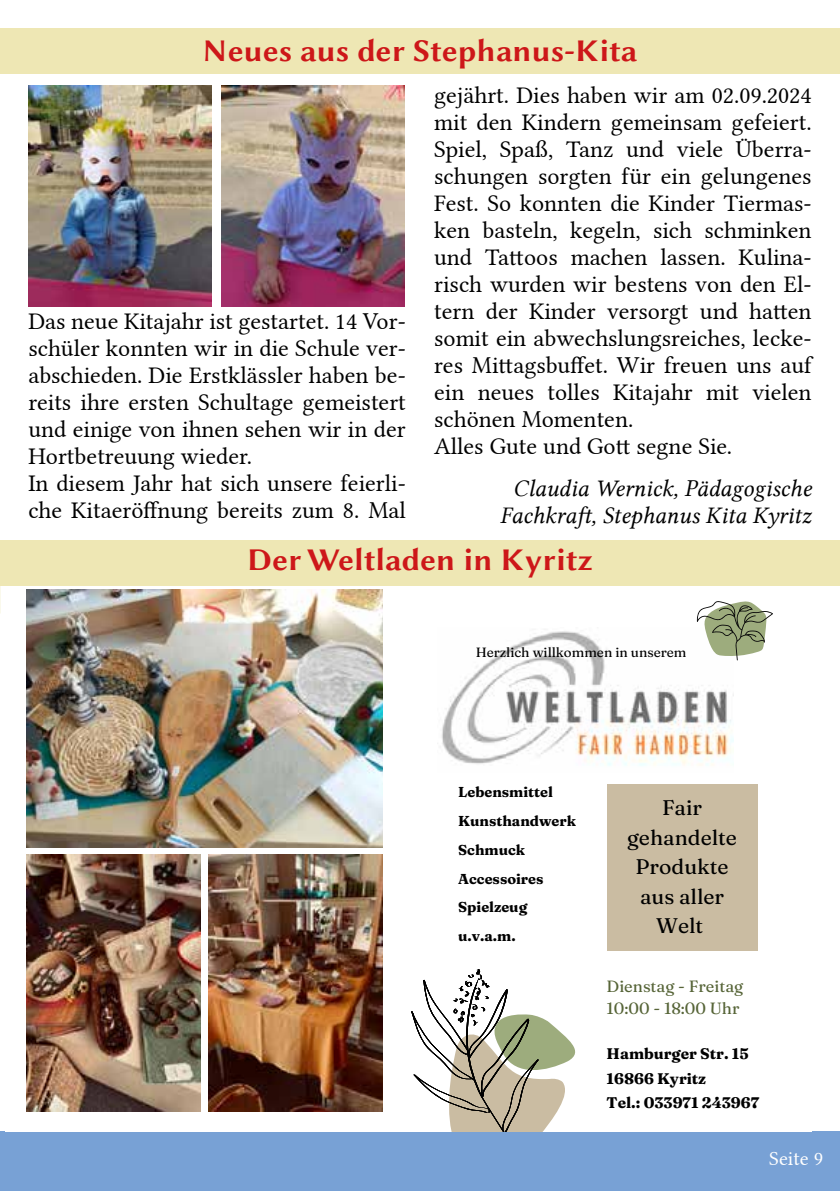
<style>
.page{position:relative;width:840px;height:1191px;background:#fff}
.page>*{position:absolute;margin:0;border:0;box-sizing:border-box;transform-origin:0 0}
.t1{font:32px "Linux Biolinum GB";color:#cd1719}
.t2{font:24px/27px "Lin Libertine";color:#000}
.t3{font:24px/27px "Lin Libertine I";color:#000;text-align:center}
.t4{font:21px/29.4px "Fraunces 9 pt";color:#000;text-align:center}
.t5{font:20px "Lin Libertine";color:#fff}
.t6{font:16.2px/22.2px "Fraunces 9 pt";color:#566437}
.t7{font:700 15.4px/24.4px "Fraunces 9 pt";color:#000}
.t8{font:700 14.4px/28.8px "Fraunces 9 pt";color:#000}
.t9{font:13.4px "Fraunces 9 pt";color:#000}
</style>
<div class="page">
<div style="left:0;top:1131px;width:839px;height:60px;background:#78a1d5"></div>
<img style="left:26px;top:854px;width:175px;height:257px">
<img style="left:208px;top:854px;width:174px;height:257px">
<img style="left:26px;top:589px;width:356px;height:258px">
<svg style="left:411px;top:969px;width:165px;height:162px"></svg>
<div style="left:606px;top:784px;width:151px;height:166px;background:#cabca2"></div>
<img style="left:441px;top:631px;width:292px;height:135px">
<svg style="left:696px;top:601px;width:76px;height:59px"></svg>
<div style="left:0;top:540px;width:839px;height:45px;background:#eee7b4"></div>
<div style="left:0;top:28px;width:839px;height:45px;background:#eee7b4"></div>
<img style="left:28px;top:86px;width:183px;height:221px">
<img style="left:222px;top:86px;width:183px;height:221px">
<h1 class="t1" style="left:203px;top:28px;width:435px">Neues aus der Stephanus-Kita</h1>
<p class="t2" style="left:28px;top:305px;width:379px">Das neue Kitajahr ist gestartet. 14 Vor&shy;schüler konnten wir in die Schule ver&shy;abschieden. Die Erstklässler haben be&shy;reits ihre ersten Schultage gemeistert und einige von ihnen sehen wir in der Hortbetreuung wieder.<br>In diesem Jahr hat sich unsere feierli&shy;che Kitaeröffnung bereits zum 8. Mal</p>
<p class="t2" style="left:434px;top:79px;width:379px">gejährt. Dies haben wir am 02.09.2024 mit den Kindern gemeinsam gefeiert.<br>Spiel, Spaß, Tanz und viele Überra&shy;schungen sorgten für ein gelungenes Fest. So konnten die Kinder Tiermas&shy;ken basteln, kegeln, sich schminken und Tattoos machen lassen. Kulina&shy;risch wurden wir bestens von den El&shy;tern der Kinder versorgt und hatten somit ein abwechslungsreiches, lecke&shy;res Mittagsbuffet. Wir freuen uns auf ein neues tolles Kitajahr mit vielen schönen Momenten.<br>Alles Gute und Gott segne Sie.</p>
<p class="t3" style="left:499px;top:475px;width:313px">Claudia Wernick, Pädagogische<br>Fachkraft, Stephanus Kita Kyritz</p>
<h1 class="t1" style="left:247px;top:537px;width:347px">Der Weltladen in Kyritz</h1>
<p class="t9" style="left:475px;top:642px;width:212px">Herzlich willkommen in unserem</p>
<p class="t8" style="left:458px;top:777px;width:119px">Lebensmittel<br>Kunsthandwerk<br>Schmuck<br>Accessoires<br>Spielzeug u.v.a.m.</p>
<p class="t4" style="left:626px;top:792px;width:111px">Fair gehandelte<br>Produkte aus aller<br>Welt</p>
<p class="t6" style="left:606px;top:974px;width:138px">Dienstag - Freitag<br>10:00 - 18:00 Uhr</p>
<p class="t7" style="left:606px;top:1040px;width:154px">Hamburger Str. 15<br>16866 Kyritz<br>Tel.: 033971 243967</p>
<p class="t5" style="left:768px;top:1142px;width:55px">Seite 9</p>
</div>
